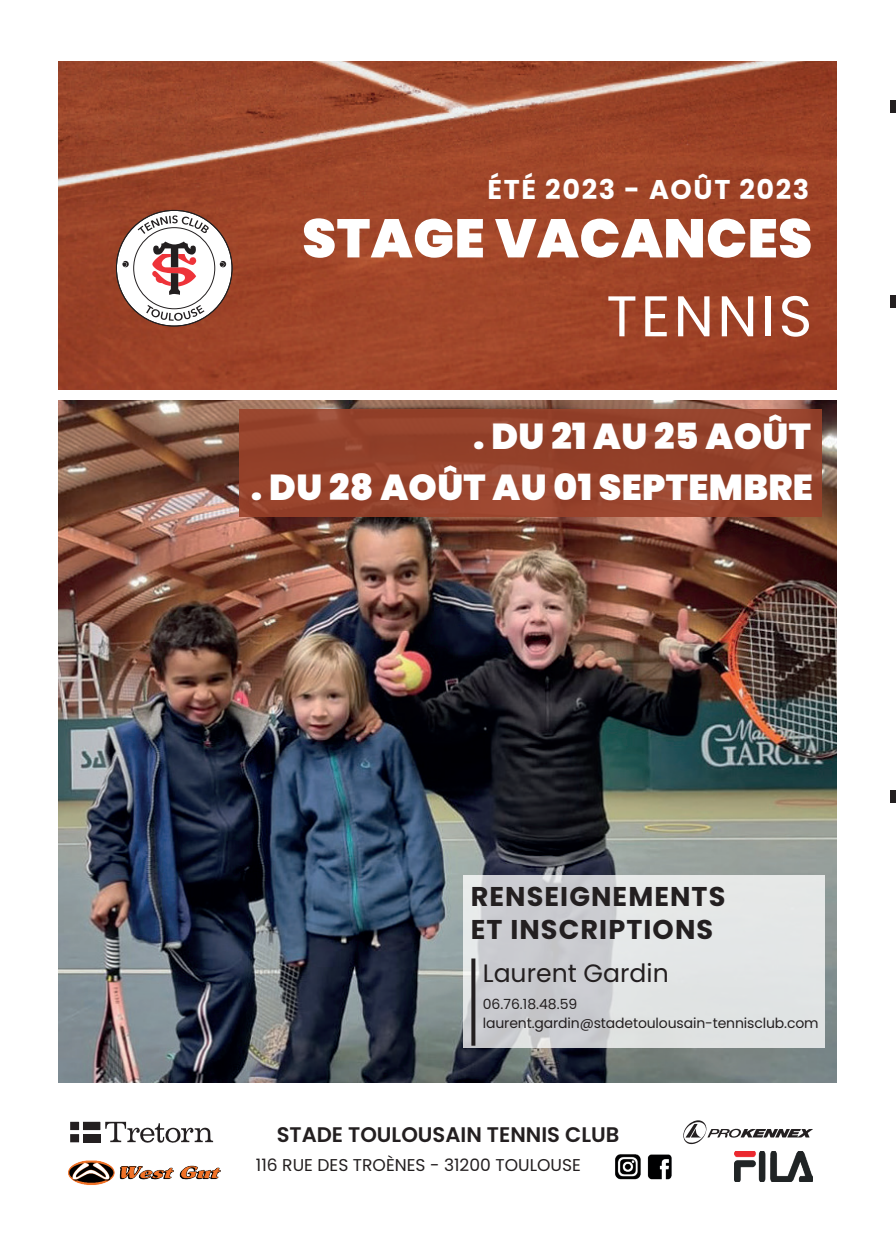
<style>
.page{position:relative;width:896px;height:1248px;background:#fff}
.page>*{position:absolute;margin:0;border:0;box-sizing:border-box;transform-origin:0 0}
.t1{font:57.2px "Poppins";letter-spacing:.06em;color:#fff}
.t2{font:900 54.2px "Poppins";letter-spacing:.01em;color:#fff}
.t3{font:900 36px/51.2px "Poppins";letter-spacing:.01em;color:#fff;text-align:right}
.t4{font:700 27.2px/32.6px "Poppins";letter-spacing:.04em;color:#231f20}
.t5{font:700 27.2px "Poppins";letter-spacing:.06em;color:#fff}
.t6{font:25.2px "Poppins";color:#231f20}
.t7{font:600 21px "Poppins";color:#231f20}
.t8{font:17px "Poppins";color:#231f20}
.t9{font:14px/19.6px "Poppins";letter-spacing:-.01em;color:#231f20}
</style>
<div class="page">
<div style="left:891px;top:100px;width:5px;height:13px;background:#231f20"></div>
<div style="left:891px;top:295px;width:5px;height:12px;background:#231f20"></div>
<div style="left:891px;top:789px;width:5px;height:13px;background:#231f20"></div>
<img style="left:59px;top:400px;width:777px;height:682px">
<img style="left:59px;top:62px;width:777px;height:327px">
<img style="left:615px;top:1154px;width:26px;height:26px">
<img style="left:647px;top:1154px;width:25px;height:26px">
<img style="left:734px;top:1151px;width:79px;height:30px">
<img style="left:68px;top:1160px;width:153px;height:25px">
<svg style="left:70px;top:1121px;width:143px;height:22px"></svg>
<svg style="left:683px;top:1120px;width:130px;height:24px"></svg>
<svg style="left:463px;top:875px;width:361px;height:172px;background:#d9dbdc"></svg>
<div style="left:239px;top:409px;width:582px;height:108px;background:#9a422a"></div>
<svg style="left:115px;top:209px;width:118px;height:118px"></svg>
<svg style="left:471px;top:958px;width:4px;height:87px"></svg>
<h3 class="t5" style="left:488px;top:174px;width:323px">ÉTÉ 2023 - AOÛT 2023</h3>
<h2 class="t2" style="left:302px;top:207px;width:511px">STAGE VACANCES</h2>
<h1 class="t1" style="left:606px;top:283px;width:207px">TENNIS</h1>
<h3 class="t3" style="left:251px;top:410px;width:563px">. DU 21 AU 25 AOÛT<br>. DU 28 AOÛT AU 01 SEPTEMBRE</h3>
<h3 class="t4" style="left:471px;top:880px;width:256px">RENSEIGNEMENTS<br>ET INSCRIPTIONS</h3>
<h3 class="t6" style="left:483px;top:958px;width:187px">Laurent Gardin</h3>
<p class="t9" style="left:483px;top:993px;width:337px">06.76.18.48.59 laurent.gardin@stadetoulousain-tennisclub.com</p>
<h3 class="t7" style="left:277px;top:1122px;width:344px">STADE TOULOUSAIN TENNIS CLUB</h3>
<p class="t8" style="left:256px;top:1155px;width:326px">116 RUE DES TROÈNES - 31200 TOULOUSE</p>
</div>
